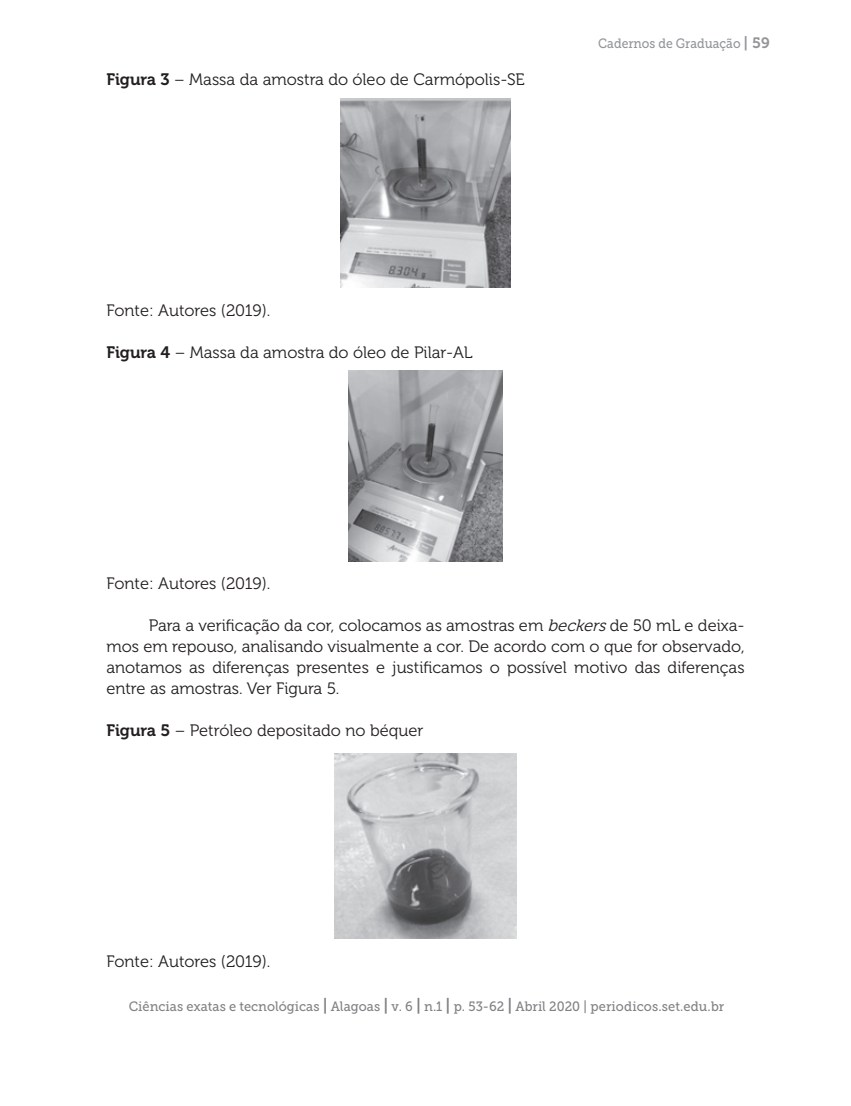
<style>
.page{position:relative;width:851px;height:1106px;background:#fff}
.page>*{position:absolute;margin:0;border:0;box-sizing:border-box;transform-origin:0 0}
.t1{font:16.5px/21px "Museo 300";color:#231f20;text-align:justify}
.t2{font:13.5px "Museo Slab 500";color:#808285;scale:.95 1}
.t3{font:13.5px "Museo Slab 500";color:#939598;scale:.9 1}
.s1{font-family:"Museo 700"}
.s2{font-family:"Museo 700";font-size:15px}
.s3{font-style:italic}
.s4{font-family:"Museo 700";font-size:16.5px}
</style>
<div class="page">
<img style="left:341px;top:98px;width:169px;height:190px">
<img style="left:349px;top:370px;width:153px;height:191px">
<img style="left:334px;top:753px;width:183px;height:185px">
<p class="t1" style="left:106px;top:69px;width:420px"><span class="s1">Figura 3</span> – Massa da amostra do óleo de Carmópolis-SE</p>
<p class="t3" style="left:598px;top:36px;width:192px">Cadernos de Graduação <span class="s2">| 59</span></p>
<p class="t1" style="left:106px;top:300px;width:166px">Fonte: Autores (2019).</p>
<p class="t1" style="left:106px;top:342px;width:367px"><span class="s1">Figura 4</span> – Massa da amostra do óleo de Pilar-AL</p>
<p class="t1" style="left:106px;top:573px;width:166px">Fonte: Autores (2019).</p>
<p class="t1" style="left:106px;top:615px;width:639px;text-indent:43px">Para a verificação da cor, colocamos as amostras em <span class="s3">beckers</span>de 50 mL e deixa&shy;mos em repouso, analisando visualmente a cor. De acordo com o que for observado, anotamos as diferenças presentes e justificamos o possível motivo das diferenças entre as amostras. Ver Figura 5.</p>
<p class="t1" style="left:106px;top:720px;width:318px"><span class="s1">Figura 5</span> – Petróleo depositado no béquer</p>
<p class="t1" style="left:106px;top:951px;width:166px">Fonte: Autores (2019).</p>
<p class="t2" style="left:129px;top:999px;width:628px">Ciências exatas e tecnológicas <span class="s4">|</span> Alagoas <span class="s4">|</span> v. 6 <span class="s4">|</span> n.1 <span class="s4">|</span> p. 53-62 <span class="s4">|</span> Abril 2020 | periodicos.set.edu.br</p>
</div>
